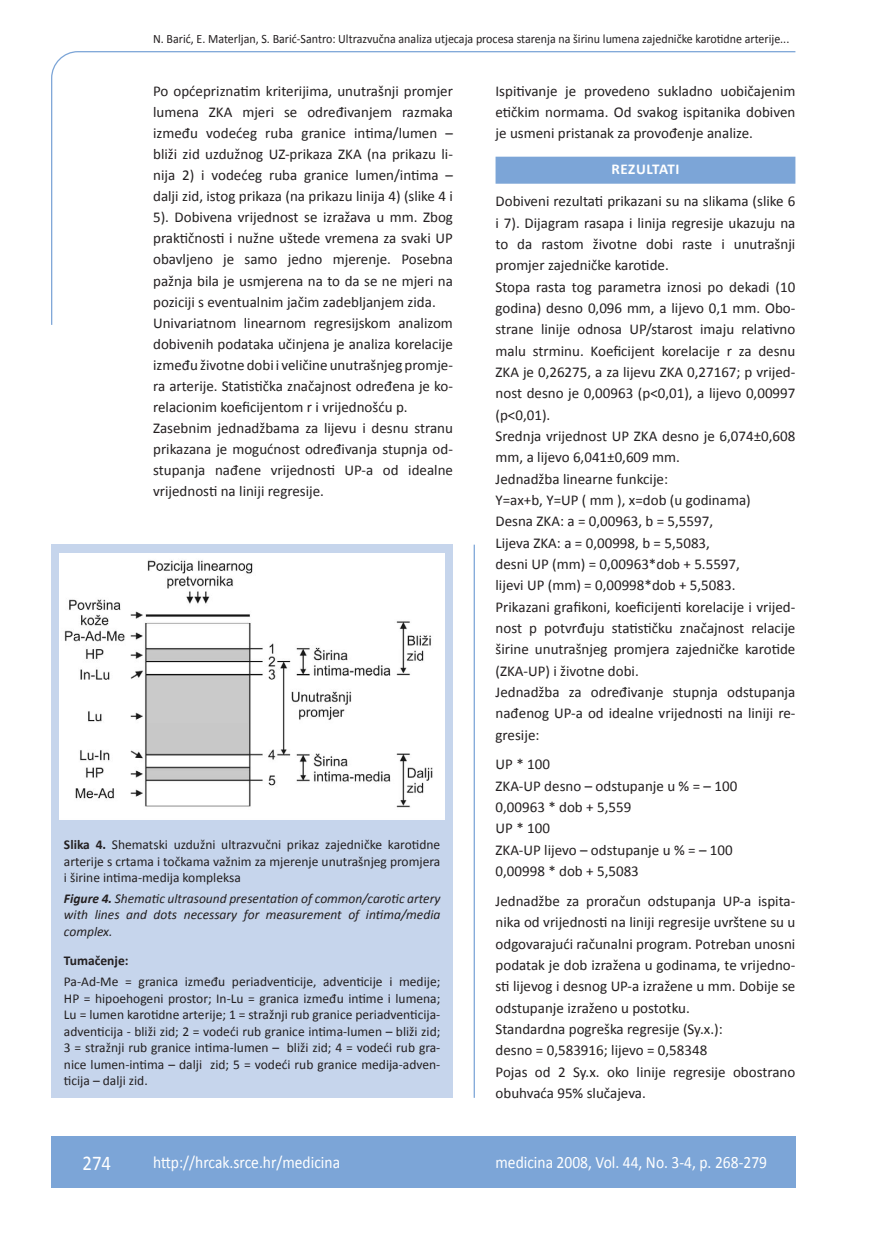
<style>
.page{position:relative;width:872px;height:1234px;background:#fff}
.page>*{position:absolute;margin:0;border:0;box-sizing:border-box;transform-origin:0 0}
.t1{font:21px "Calibri";color:#fff;scale:.9 1}
.t2{font:17.25px "Calibri";color:#fff;scale:.9 1}
.osnovni_tekst{font:15px/21.3px "Calibri";color:#231f20;text-align:justify}
.naslov_ruler{font:700 15px "Calibri";color:#fff}
.potpis_slika{font:13.5px/16.5px "Calibri";color:#231f20;text-align:justify}
.potpis_slika-2{font:italic 13.5px/16.5px "Calibri";color:#231f20;text-align:justify}
.potpis_slika-3{font:700 13.5px "Calibri";color:#231f20}
.glava{font:12.75px "Calibri";color:#231f20;scale:.94 1}
.s1{font-weight:700}
</style>
<div class="page">
<div style="left:51px;top:544px;width:402px;height:553px;background:#c6d5ec"></div>
<img style="left:60px;top:553px;width:385px;height:266px">
<svg style="left:51px;top:51px;width:745px;height:274px"></svg>
<hr style="left:473px;top:544px;width:2px;height:553px;background:#7ca5d7">
<div style="left:51px;top:1135px;width:744px;height:51px;background:#7ca5d7"></div>
<p class="glava" style="left:153px;top:30px;width:678px">N. Barić, E. Materljan, S. Barić-Santro: Ultrazvučna analiza utjecaja procesa starenja na širinu lumena zajedničke karotidne arterije...</p>
<p class="osnovni_tekst" style="left:153px;top:80px;width:301px">Po općepriznatim kriterijima, unutrašnji promjer lumena ZKA mjeri se određivanjem razmaka između vodećeg ruba granice intima/lumen – bliži zid uzdužnog UZ-prikaza ZKA (na prikazu li&shy;nija 2) i vodećeg ruba granice lumen/intima – dalji zid, istog prikaza (na prikazu linija 4) (slike 4 i 5). Dobivena vrijednost se izražava u mm. Zbog praktičnosti i nužne uštede vremena za svaki UP obavljeno je samo jedno mjerenje. Posebna pažnja bila je usmjerena na to da se ne mjeri na poziciji s eventualnim jačim zadebljanjem zida.</p>
<p class="osnovni_tekst" style="left:153px;top:311px;width:301px">Univariatnom linearnom regresijskom analizom dobivenih podataka učinjena je analiza korelacije između životne dobi i veličine unutrašnjeg promje&shy;ra arterije. Statistička značajnost određena je ko&shy;relacionim koeficijentom r i vrijednošću p.</p>
<p class="osnovni_tekst" style="left:153px;top:416px;width:301px">Zasebnim jednadžbama za lijevu i desnu stranu prikazana je mogućnost određivanja stupnja od&shy;stupanja nađene vrijednosti UP-a od idealne vrijednosti na liniji regresije.</p>
<p class="potpis_slika" style="left:64px;top:835px;width:378px"><span class="s1">Slika 4.</span> Shematski uzdužni ultrazvučni prikaz zajedničke karotidne arterije s crtama i točkama važnim za mjerenje unutrašnjeg promjera i širine intima-medija kompleksa</p>
<p class="potpis_slika-2" style="left:64px;top:889px;width:378px"><span class="s1">Figure 4.</span> Shematic ultrasound presentation of common/carotic artery with lines and dots necessary for measurement of intima/media complex.</p>
<p class="potpis_slika-3" style="left:64px;top:952px;width:66px">Tumačenje:</p>
<p class="potpis_slika" style="left:64px;top:972px;width:378px">Pa-Ad-Me = granica između periadventicije, adventicije i medije; HP = hipoehogeni prostor; In-Lu = granica između intime i lumena; Lu = lumen karotidne arterije; 1 = stražnji rub granice periadventicija&shy;adventicija - bliži zid; 2 = vodeći rub granice intima-lumen – bliži zid; 3 = stražnji rub granice intima-lumen – bliži zid; 4 = vodeći rub gra&shy;nice lumen-intima – dalji zid; 5 = vodeći rub granice medija-adven&shy;ticija – dalji zid.</p>
<p class="osnovni_tekst" style="left:495px;top:80px;width:301px">Ispitivanje je provedeno sukladno uobičajenim etičkim normama. Od svakog ispitanika dobiven je usmeni pristanak za provođenje analize.</p>
<p class="naslov_ruler" style="left:611px;top:160px;width:68px">Rezultati</p>
<p class="osnovni_tekst" style="left:495px;top:190px;width:301px">Dobiveni rezultati prikazani su na slikama (slike 6 i 7). Dijagram rasapa i linija regresije ukazuju na to da rastom životne dobi raste i unutrašnji promjer zajedničke karotide.</p>
<p class="osnovni_tekst" style="left:495px;top:275px;width:301px">Stopa rasta tog parametra iznosi po dekadi (10 godina) desno 0,096 mm, a lijevo 0,1 mm. Obo&shy;strane linije odnosa UP/starost imaju relativno malu strminu. Koeficijent korelacije r za desnu ZKA je 0,26275, a za lijevu ZKA 0,27167; p vrijed&shy;nost desno je 0,00963 (p&lt;0,01), a lijevo 0,00997 (p&lt;0,01).</p>
<p class="osnovni_tekst" style="left:495px;top:424px;width:301px">Srednja vrijednost UP ZKA desno je 6,074±0,608 mm, a lijevo 6,041±0,609 mm.</p>
<p class="osnovni_tekst" style="left:495px;top:467px;width:174px">Jednadžba linearne funkcije:</p>
<p class="osnovni_tekst" style="left:495px;top:488px;width:257px">Y=ax+b, Y=UP ( mm ), x=dob (u godinama)</p>
<p class="osnovni_tekst" style="left:495px;top:510px;width:246px;text-align:left">Desna ZKA: a = 0,00963, b = 5,5597, Lijeva ZKA: a = 0,00998, b = 5,5083, desni UP (mm) = 0,00963*dob + 5.5597, lijevi UP (mm) = 0,00998*dob + 5,5083.</p>
<p class="osnovni_tekst" style="left:495px;top:595px;width:301px">Prikazani grafikoni, koeficijenti korelacije i vrijed&shy;nost p potvrđuju statističku značajnost relacije širine unutrašnjeg promjera zajedničke karotide (ZKA-UP) i životne dobi.</p>
<p class="osnovni_tekst" style="left:495px;top:680px;width:301px">Jednadžba za određivanje stupnja odstupanja nađenog UP-a od idealne vrijednosti na liniji re&shy;gresije:</p>
<p class="osnovni_tekst" style="left:495px;top:753px;width:56px">UP * 100</p>
<p class="osnovni_tekst" style="left:495px;top:774px;width:243px">ZKA-UP desno – odstupanje u % = – 100</p>
<p class="osnovni_tekst" style="left:495px;top:795px;width:137px">0,00963 * dob + 5,559</p>
<p class="osnovni_tekst" style="left:495px;top:816px;width:56px">UP * 100</p>
<p class="osnovni_tekst" style="left:495px;top:838px;width:239px">ZKA-UP lijevo – odstupanje u % = – 100</p>
<p class="osnovni_tekst" style="left:495px;top:859px;width:145px">0,00998 * dob + 5,5083</p>
<p class="osnovni_tekst" style="left:495px;top:889px;width:301px">Jednadžbe za proračun odstupanja UP-a ispita&shy;nika od vrijednosti na liniji regresije uvrštene su u odgovarajući računalni program. Potreban unosni podatak je dob izražena u godinama, te vrijedno&shy;sti lijevog i desnog UP-a izražene u mm. Dobije se odstupanje izraženo u postotku.</p>
<p class="osnovni_tekst" style="left:495px;top:1017px;width:229px">Standardna pogreška regresije (Sy.x.):</p>
<p class="osnovni_tekst" style="left:495px;top:1038px;width:213px">desno = 0,583916; lijevo = 0,58348</p>
<p class="osnovni_tekst" style="left:495px;top:1059px;width:301px">Pojas od 2 Sy.x. oko linije regresije obostrano obuhvaća 95% slučajeva.</p>
<p class="t1" style="left:82px;top:1149px;width:33px">274</p>
<p class="t2" style="left:153px;top:1150px;width:209px">http://hrcak.srce.hr/medicina</p>
<p class="t2" style="left:495px;top:1151px;width:303px">medicina 2008, Vol. 44, No. 3-4, p. 268-279</p>
</div>
